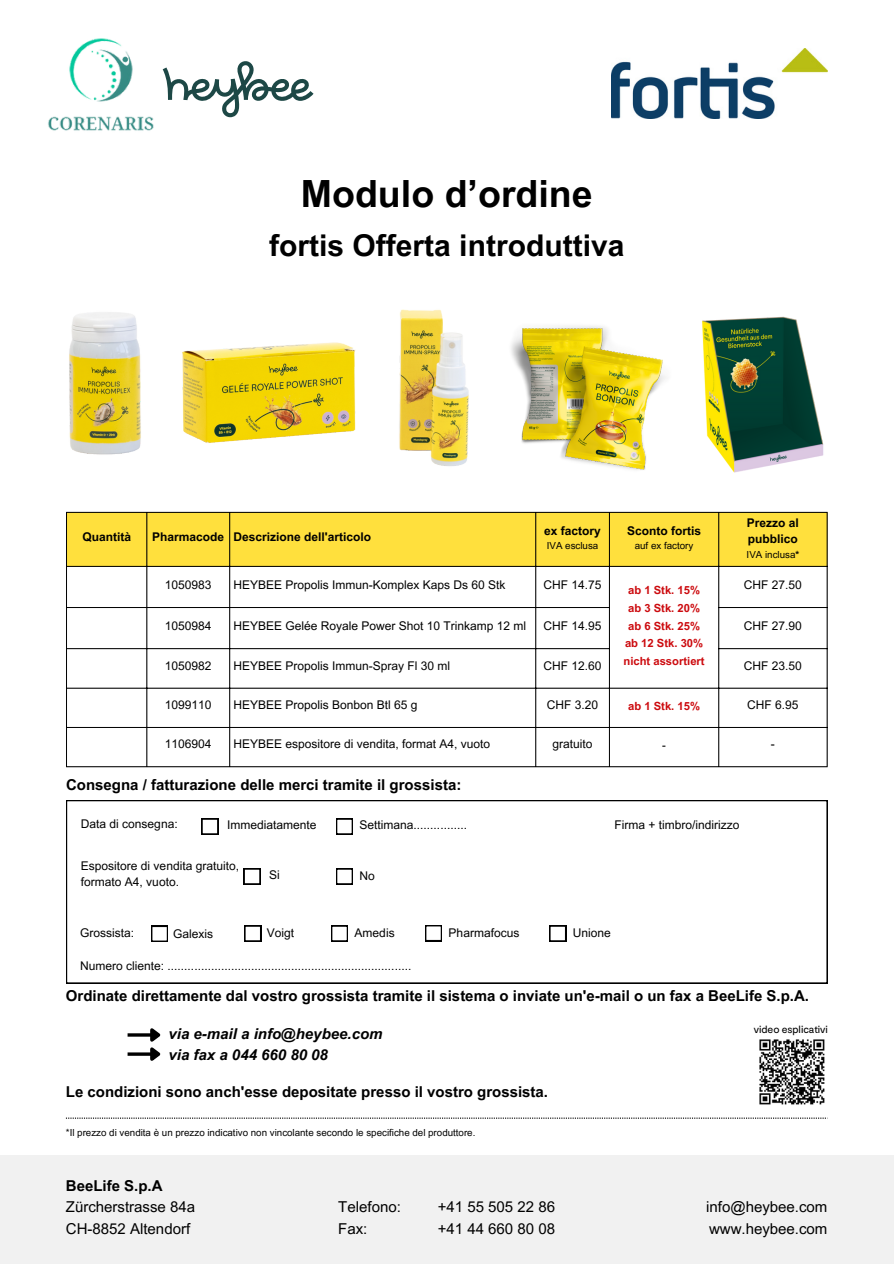
<style>
.page{position:relative;width:894px;height:1264px;background:#fff}
.page>*{position:absolute;margin:0;border:0;box-sizing:border-box;transform-origin:0 0}
.t1{font:700 37.5px "Arial MT Pro";color:#000}
.t2{font:700 30px "Arial MT Pro";color:#000}
.t3{font:700 15px "Arial MT Pro";color:#000}
.t4{font:15px/21.3px "Arial MT Pro";color:#000}
.t5{font:italic 700 15px/20.2px "Arial MT Pro";color:#000}
.t6{font:12px/16px "Arial MT Pro";color:#000}
.t7{font:700 12px/16.2px "Arial MT Pro";color:#000}
.t8{font:700 11.25px "Arial MT Pro";color:#cc0a0e}
.t9{font:11.25px "Arial MT Pro";color:#000}
.t10{font:10.65px "NN Nouvelle Grotesk STD";color:#000}
.t11{font:9.75px "Arial MT Pro";color:#000}
.s1{font-weight:700}
</style>
<div class="page">
<div style="left:0;top:1155px;width:893px;height:108px;background:#f1f1f1"></div>
<svg style="left:66px;top:1117px;width:760px;height:1px"></svg>
<svg style="left:66px;top:800px;width:761px;height:183px"></svg>
<img style="left:48px;top:38px;width:115px;height:93px">
<svg style="left:163px;top:61px;width:150px;height:56px"></svg>
<hr style="left:127px;top:1033px;width:24px;height:3px;background:#000">
<hr style="left:127px;top:1052px;width:24px;height:3px;background:#000">
<svg style="left:147px;top:1028px;width:14px;height:33px"></svg>
<img style="left:759px;top:1039px;width:66px;height:66px">
<svg style="left:201px;top:818px;width:17px;height:16px"></svg>
<svg style="left:244px;top:868px;width:16px;height:16px"></svg>
<svg style="left:336px;top:818px;width:16px;height:16px"></svg>
<svg style="left:336px;top:868px;width:16px;height:16px"></svg>
<svg style="left:151px;top:925px;width:17px;height:16px"></svg>
<svg style="left:244px;top:925px;width:17px;height:16px"></svg>
<svg style="left:331px;top:925px;width:17px;height:16px"></svg>
<svg style="left:425px;top:925px;width:17px;height:16px"></svg>
<svg style="left:549px;top:925px;width:17px;height:16px"></svg>
<img style="left:69px;top:312px;width:72px;height:143px">
<img style="left:182px;top:342px;width:174px;height:101px">
<img style="left:399px;top:309px;width:70px;height:157px">
<img style="left:511px;top:326px;width:155px;height:144px">
<img style="left:702px;top:316px;width:122px;height:157px">
<div style="left:67px;top:513px;width:759px;height:53px;background:#ffe03d"></div>
<hr style="left:66px;top:513px;width:1px;height:253px;background:#000">
<hr style="left:146px;top:513px;width:1px;height:253px;background:#000">
<hr style="left:229px;top:513px;width:1px;height:253px;background:#000">
<hr style="left:535px;top:513px;width:1px;height:253px;background:#000">
<hr style="left:608px;top:513px;width:1px;height:253px;background:#000">
<hr style="left:718px;top:513px;width:1px;height:253px;background:#000">
<hr style="left:826px;top:513px;width:1px;height:253px;background:#000">
<hr style="left:66px;top:512px;width:761px;height:1px;background:#000">
<hr style="left:66px;top:566px;width:761px;height:1px;background:#000">
<hr style="left:66px;top:607px;width:543px;height:1px;background:#000">
<hr style="left:718px;top:607px;width:109px;height:1px;background:#000">
<hr style="left:66px;top:648px;width:543px;height:1px;background:#000">
<hr style="left:718px;top:648px;width:109px;height:1px;background:#000">
<hr style="left:66px;top:687px;width:761px;height:1px;background:#000">
<hr style="left:66px;top:727px;width:761px;height:1px;background:#000">
<hr style="left:66px;top:766px;width:761px;height:1px;background:#000">
<img style="left:611px;top:49px;width:216px;height:69px">
<p class="t1" style="left:301px;top:180px;width:293px">Modulo d’ordine</p>
<p class="t2" style="left:269px;top:234px;width:356px">fortis Offerta introduttiva</p>
<p class="t7" style="left:82px;top:530px;width:50px">Quantità</p>
<p class="t7" style="left:152px;top:530px;width:73px">Pharmacode</p>
<p class="t7" style="left:233px;top:530px;width:139px">Descrizione dell'articolo</p>
<p class="t7" style="left:544px;top:524px;width:58px">ex factory</p>
<p class="t11" style="left:546px;top:542px;width:53px">IVA esclusa</p>
<p class="t7" style="left:627px;top:524px;width:75px">Sconto fortis</p>
<p class="t11" style="left:634px;top:542px;width:60px">auf ex factory</p>
<p class="t7" style="left:746px;top:516px;width:53px">Prezzo al pubblico</p>
<p class="t11" style="left:746px;top:550px;width:54px">IVA inclusa<span class="s1">*</span></p>
<h3 class="t6" style="left:165px;top:578px;width:48px">1050983</h3>
<h5 class="t6" style="left:233px;top:578px;width:273px">HEYBEE Propolis Immun-Komplex Kaps Ds 60 Stk</h5>
<h5 class="t6" style="left:543px;top:578px;width:59px">CHF 14.75</h5>
<h5 class="t6" style="left:743px;top:578px;width:59px">CHF 27.50</h5>
<h5 class="t8" style="left:628px;top:585px;width:73px">ab 1 Stk. 15%</h5>
<h5 class="t8" style="left:628px;top:603px;width:73px">ab 3 Stk. 20%</h5>
<h5 class="t8" style="left:628px;top:621px;width:73px">ab 6 Stk. 25%</h5>
<h5 class="t8" style="left:625px;top:639px;width:80px">ab 12 Stk. 30%</h5>
<h5 class="t8" style="left:623px;top:657px;width:83px">nicht assortiert</h5>
<h5 class="t6" style="left:165px;top:619px;width:48px">1050984</h5>
<h5 class="t6" style="left:233px;top:619px;width:294px">HEYBEE Gelée Royale Power Shot 10 Trinkamp 12 ml</h5>
<h5 class="t6" style="left:543px;top:619px;width:59px">CHF 14.95</h5>
<h5 class="t6" style="left:743px;top:619px;width:59px">CHF 27.90</h5>
<h5 class="t6" style="left:165px;top:659px;width:48px">1050982</h5>
<h5 class="t6" style="left:233px;top:659px;width:218px">HEYBEE Propolis Immun-Spray Fl 30 ml</h5>
<h3 class="t6" style="left:543px;top:659px;width:59px">CHF 12.60</h3>
<p class="t6" style="left:743px;top:659px;width:59px">CHF 23.50</p>
<h3 class="t6" style="left:165px;top:698px;width:48px">1099110</h3>
<p class="t6" style="left:233px;top:698px;width:185px">HEYBEE Propolis Bonbon Btl 65 g</p>
<h3 class="t6" style="left:546px;top:698px;width:53px">CHF 3.20</h3>
<p class="t8" style="left:628px;top:701px;width:73px">ab 1 Stk. 15%</p>
<h4 class="t6" style="left:747px;top:698px;width:53px">CHF 6.95</h4>
<p class="t6" style="left:165px;top:737px;width:48px">1106904</p>
<p class="t6" style="left:233px;top:737px;width:258px">HEYBEE espositore di vendita, format A4, vuoto</p>
<p class="t6" style="left:552px;top:737px;width:41px">gratuito</p>
<h4 class="t9" style="left:662px;top:741px;width:5px">-</h4>
<p class="t6" style="left:770px;top:737px;width:5px">-</p>
<p class="t3" style="left:66px;top:779px;width:396px">Consegna / fatturazione delle merci tramite il grossista:</p>
<p class="t6" style="left:81px;top:817px;width:98px">Data di consegna:</p>
<p class="t6" style="left:227px;top:818px;width:91px">Immediatamente</p>
<p class="t6" style="left:269px;top:868px;width:12px">Si</p>
<p class="t6" style="left:81px;top:859px;width:160px">Espositore di vendita gratuito, formato A4, vuoto.</p>
<p class="t6" style="left:359px;top:817px;width:109px">Settimana................</p>
<p class="t6" style="left:359px;top:868px;width:17px">No</p>
<p class="t6" style="left:80px;top:926px;width:56px">Grossista:</p>
<p class="t6" style="left:173px;top:926px;width:42px">Galexis</p>
<p class="t6" style="left:267px;top:926px;width:29px">Voigt</p>
<p class="t6" style="left:354px;top:926px;width:42px">Amedis</p>
<p class="t6" style="left:448px;top:926px;width:72px">Pharmafocus</p>
<p class="t6" style="left:80px;top:958px;width:332px">Numero cliente: .........................................................................</p>
<p class="t6" style="left:614px;top:817px;width:127px">Firma + timbro/indirizzo</p>
<p class="t6" style="left:572px;top:926px;width:40px">Unione</p>
<p class="t3" style="left:66px;top:990px;width:744px">Ordinate direttamente dal vostro grossista tramite il sistema o inviate un'e-mail o un fax a BeeLife S.p.A.</p>
<p class="t5" style="left:168px;top:1025px;width:215px">via e-mail a info@heybee.com via fax a 044 660 80 08</p>
<p class="t3" style="left:66px;top:1086px;width:483px">Le condizioni sono anch'esse depositate presso il vostro grossista.</p>
<p class="t10" style="left:753px;top:1023px;width:76px">video esplicativi</p>
<p class="t11" style="left:66px;top:1128px;width:411px">*Il prezzo di vendita è un prezzo indicativo non vincolante secondo le specifiche del produttore.</p>
<p class="t4" style="left:66px;top:1176px;width:131px"><span class="s1">BeeLife S.p.A<br></span>Zürcherstrasse 84a</p>
<p class="t4" style="left:66px;top:1219px;width:126px">CH-8852 Altendorf</p>
<h2 class="t4" style="left:338px;top:1198px;width:64px">Telefono:</h2>
<p class="t4" style="left:338px;top:1219px;width:31px">Fax:</p>
<p class="t4" style="left:437px;top:1198px;width:119px">+41 55 505 22 86</p>
<p class="t4" style="left:437px;top:1219px;width:119px">+41 44 660 80 08</p>
<p class="t4" style="left:706px;top:1198px;width:123px">info@heybee.com</p>
<h1 class="t4" style="left:708px;top:1219px;width:120px">www.heybee.com</h1>
</div>
